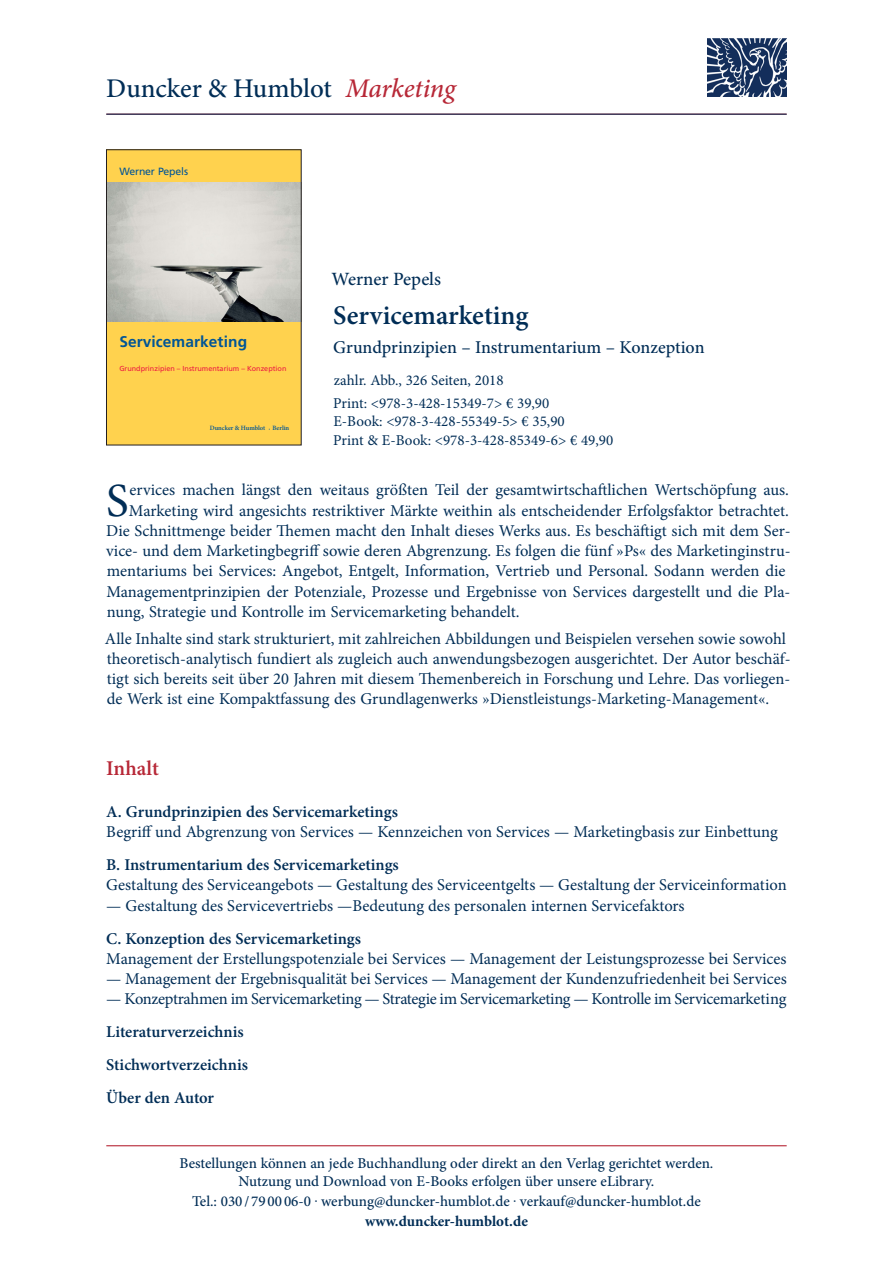
<style>
.page{position:relative;width:893px;height:1263px;background:#fff}
.page>*{position:absolute;margin:0;border:0;box-sizing:border-box;transform-origin:0 0}
.t1{font:47.7px "Minion Pro";color:#002d56}
.t2{font:500 27px "Minion Pro";letter-spacing:-.005em;color:#002d56}
.t3{font:600 27px "Minion Pro";color:#002d56}
.t4{font:600 21px "Minion Pro";color:#b72837}
.t5{font:500 18.75px "Minion Pro";color:#002d56}
.t6{font:500 18px "Minion Pro";color:#002d56}
.t7{font:16.5px/20.2px "Minion Pro";color:#002d56}
.t8{font:600 16.5px/33px "Minion Pro";color:#002d56}
.t9{font:16.5px "Minion Pro";letter-spacing:-.02em;color:#002d56}
.t10{font:700 15.45px "Frutiger LT Std";letter-spacing:.005em;color:#005596}
.t11{font:500 15px/18px "Minion Pro";color:#002d56;text-align:center}
.t12{font:15px/23px "Minion Pro";color:#002d56}
.t13{font:700 15px "Minion Pro";color:#002d56}
.t14{font:10.5px "Frutiger LT Std";letter-spacing:-.015em;color:#005596}
.t15{font:7.2px "Frutiger LT Std";color:#ed1941}
.t16{font:600 6.6px "Minion Pro";color:#005596}
.s1{font-style:italic;color:#b72837}
.s2{font-weight:400;font-size:3.75px}
</style>
<div class="page">
<hr style="left:106px;top:1145px;width:681px;height:1px;background:#b72837">
<div style="left:106px;top:150px;width:195px;height:295px;background:#ffd24e"></div>
<img style="left:108px;top:183px;width:191px;height:139px">
<div style="left:106px;top:150px;width:195px;height:295px;border:1px solid #231f20"></div>
<img style="left:707px;top:38px;width:79px;height:59px">
<hr style="left:106px;top:114px;width:681px;height:1px;background:#002d56">
<h2 class="t2" style="left:106px;top:70px;width:351px">Duncker &amp; Humblot <span class="s1">Marketing</span></h2>
<p class="t14" style="left:119px;top:165px;width:70px">Werner Pepels</p>
<p class="t10" style="left:119px;top:332px;width:129px">Servicemarketing</p>
<p class="t15" style="left:119px;top:364px;width:169px">Grundprinzipien – Instrumentarium – Konzeption</p>
<p class="t16" style="left:210px;top:424px;width:81px">Duncker &amp; Humblot <span class="s2">•</span> Berlin</p>
<p class="t5" style="left:332px;top:266px;width:111px">Werner Pepels</p>
<h2 class="t3" style="left:333px;top:296px;width:197px">Servicemarketing</h2>
<p class="t6" style="left:333px;top:335px;width:373px">Grundprinzipien – Instrumentarium – Konzeption</p>
<p class="t12" style="left:333px;top:368px;width:218px">zahlr. Abb., 326 Seiten, 2018<br>Print: &lt;978-3-428-15349-7&gt; € 39,90</p>
<p class="t12" style="left:333px;top:412px;width:282px;line-height:18.8px">E-Book: &lt;978-3-428-55349-5&gt; € 35,90<br>Print &amp; E-Book: &lt;978-3-428-85349-6&gt; € 49,90</p>
<h1 class="t1" style="left:106px;top:468px;width:24px">S</h1>
<p class="t7" style="left:129px;top:480px;width:661px">ervices machen längst den weitaus größten Teil der gesamtwirtschaftlichen Wertschöpfung aus.</p>
<p class="t7" style="left:129px;top:500px;width:661px">Marketing wird angesichts restriktiver Märkte weithin als entscheidender Erfolgsfaktor betrachtet.</p>
<p class="t7" style="left:106px;top:521px;width:686px">Die Schnittmenge beider Themen macht den Inhalt dieses Werks aus. Es beschäftigt sich mit dem Ser-</p>
<p class="t7" style="left:106px;top:541px;width:686px">vice- und dem Marketingbegriff sowie deren Abgrenzung. Es folgen die fünf »Ps« des Marketinginstru-</p>
<p class="t7" style="left:107px;top:561px;width:680px">mentariums bei Services: Angebot, Entgelt, Information, Vertrieb und Personal. Sodann werden die</p>
<p class="t7" style="left:106px;top:581px;width:686px">Managementprinzipien der Potenziale, Prozesse und Ergebnisse von Services dargestellt und die Pla-</p>
<p class="t7" style="left:107px;top:602px;width:414px">nung, Strategie und Kontrolle im Servicemarketing behandelt.</p>
<p class="t7" style="left:105px;top:628px;width:687px">Alle Inhalte sind stark strukturiert, mit zahlreichen Abbildungen und Beispielen versehen sowie sowohl theoretisch-analytisch fundiert als zugleich auch anwendungsbezogen ausgerichtet. Der Autor beschäf&shy;tigt sich bereits seit über 20 Jahren mit diesem Themenbereich in Forschung und Lehre. Das vorliegen&shy;de Werk ist eine Kompaktfassung des Grundlagenwerks »Dienstleistungs-Marketing-Management«.</p>
<p class="t4" style="left:106px;top:754px;width:54px">Inhalt</p>
<p class="t8" style="left:106px;top:795px;width:293px">A. Grundprinzipien des Servicemarketings</p>
<p class="t7" style="left:106px;top:822px;width:673px">Begriff und Abgrenzung von Services — Kennzeichen von Services — Marketingbasis zur Einbettung</p>
<p class="t8" style="left:106px;top:848px;width:294px">B. Instrumentarium des Servicemarketings</p>
<p class="t7" style="left:106px;top:875px;width:682px">Gestaltung des Serviceangebots — Gestaltung des Serviceentgelts — Gestaltung der Serviceinformation</p>
<p class="t7" style="left:106px;top:895px;width:580px">— Gestaltung des Servicevertriebs —Bedeutung des personalen internen Servicefaktors</p>
<p class="t8" style="left:106px;top:922px;width:256px">C. Konzeption des Servicemarketings</p>
<p class="t7" style="left:106px;top:948px;width:682px">Management der Erstellungspotenziale bei Services — Management der Leistungsprozesse bei Services</p>
<p class="t7" style="left:106px;top:969px;width:682px">— Management der Ergebnisqualität bei Services — Management der Kundenzufriedenheit bei Services</p>
<p class="t9" style="left:106px;top:988px;width:682px">— Konzeptrahmen im Servicemarketing — Strategie im Servicemarketing — Kontrolle im Servicemarketing</p>
<p class="t8" style="left:106px;top:1015px;width:143px">Literaturverzeichnis<br>Stichwortverzeichnis<br>Über den Autor</p>
<p class="t11" style="left:179px;top:1154px;width:535px">Bestellungen können an jede Buchhandlung oder direkt an den Verlag gerichtet werden.<br>Nutzung und Download von E-Books erfolgen über unsere eLibrary.</p>
<p class="t11" style="left:192px;top:1192px;width:510px">Tel.: 030 / 79 00 06-0 . werbung@duncker-humblot.de . verkauf@duncker-humblot.de</p>
<p class="t13" style="left:365px;top:1210px;width:164px">www.duncker-humblot.de</p>
</div>
